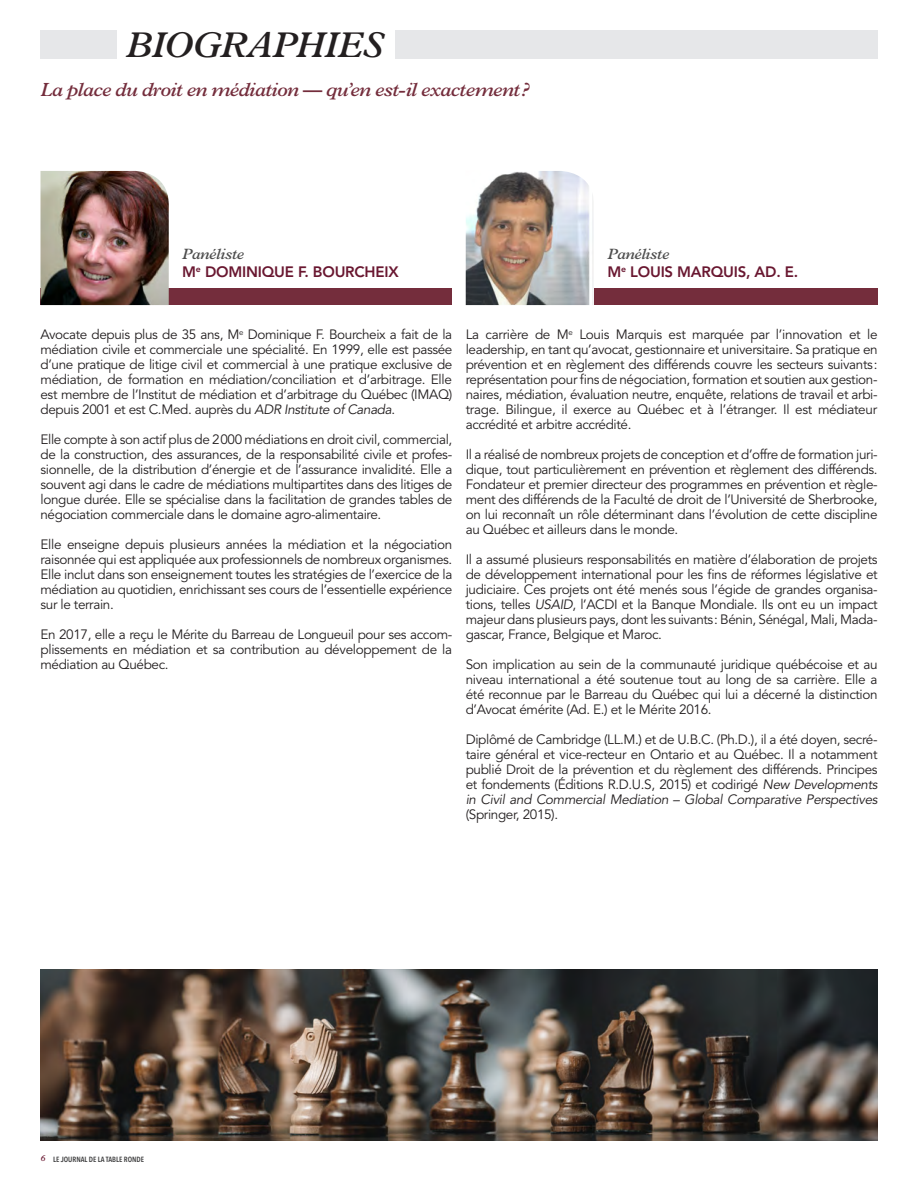
<style>
.page{position:relative;width:918px;height:1188px;background:#fff}
.page>*{position:absolute;margin:0;border:0;box-sizing:border-box;transform-origin:0 0}
.t1{font:italic 600 36px "Plantin Std";letter-spacing:-.025em;color:#231f20}
.t2{font:italic 600 19.2px "Plantin Std";letter-spacing:-.03em;color:#742d3c}
.t3{font:800 15px/18.8px "Avenir LT Std";letter-spacing:-.015em;color:#691730}
.t4{font:italic 600 15px "Plantin Std";letter-spacing:-.025em;color:#4d4d4d}
.t5{font:13.5px/15px "Avenir LT Std";letter-spacing:-.025em;color:#231f20;text-align:justify}
.t6{font:600 condensed 7.5px "Avenir Next LT Pro";color:#3e3e3f}
.s1{font-family:"Plantin Std";font-weight:600;font-style:italic;color:#4d4d4d}
.s2{font-style:italic}
.s3{font-family:"Plantin Std";font-style:italic;font-stretch:normal;font-size:9px;color:#691730}
</style>
<div class="page">
<div style="left:395px;top:30px;width:483px;height:28px;background:#e6e7e9"></div>
<div style="left:40px;top:30px;width:77px;height:28px;background:#e6e7e9"></div>
<div style="left:40px;top:289px;width:412px;height:16px;background:#742d3c"></div>
<img style="left:40px;top:171px;width:129px;height:134px">
<div style="left:466px;top:289px;width:412px;height:16px;background:#742d3c"></div>
<img style="left:466px;top:171px;width:128px;height:134px">
<img style="left:40px;top:969px;width:838px;height:172px">
<h1 class="t1" style="left:126px;top:24px;width:259px">BIOGRAPHIES</h1>
<p class="t2" style="left:40px;top:79px;width:491px">La place du droit en médiation — qu’en est-il exactement?</p>
<p class="t3" style="left:182px;top:244px;width:218px"><span class="s1">Panéliste<br></span>M<sup>e</sup> DOMINIQUE F. BOURCHEIX</p>
<p class="t4" style="left:608px;top:245px;width:63px">Panéliste</p>
<p class="t3" style="left:608px;top:263px;width:192px">M<sup>e</sup> LOUIS MARQUIS, AD. E.</p>
<p class="t5" style="left:40px;top:327px;width:413px">Avocate depuis plus de 35 ans, M<sup>e</sup> Dominique F. Bourcheix a fait de la médiation civile et commerciale une spécialité. En 1999, elle est passée d’une pratique de litige civil et commercial à une pratique exclusive de médiation, de formation en médiation/conciliation et d’arbitrage. Elle est membre de l’Institut de médiation et d’arbitrage du Québec (IMAQ) depuis 2001 et est C.Med. auprès du <span class="s2">ADR Institute of Canada</span>.</p>
<p class="t5" style="left:40px;top:432px;width:413px">Elle compte à son actif plus de 2000 médiations en droit civil, commercial, de la construction, des assurances, de la responsabilité civile et profes&shy;sionnelle, de la distribution d’énergie et de l’assurance invalidité. Elle a souvent agi dans le cadre de médiations multipartites dans des litiges de longue durée. Elle se spécialise dans la facilitation de grandes tables de négociation commerciale dans le domaine agro-alimentaire.</p>
<p class="t5" style="left:40px;top:537px;width:413px">Elle enseigne depuis plusieurs années la médiation et la négociation raisonnée qui est appliquée aux professionnels de nombreux organismes.<br>Elle inclut dans son enseignement toutes les stratégies de l’exercice de la médiation au quotidien, enrichissant ses cours de l’essentielle expérience sur le terrain.</p>
<p class="t5" style="left:40px;top:627px;width:413px">En 2017, elle a reçu le Mérite du Barreau de Longueuil pour ses accom&shy;plissements en médiation et sa contribution au développement de la médiation au Québec.</p>
<p class="t5" style="left:466px;top:327px;width:413px">La carrière de M<sup>e</sup> Louis Marquis est marquée par l’innovation et le leadership, en tant qu’avocat, gestionnaire et universitaire. Sa pratique en prévention et en règlement des différends couvre les secteurs suivants: représentation pour fins de négociation, formation et soutien aux gestion&shy;naires, médiation, évaluation neutre, enquête, relations de travail et arbi&shy;trage. Bilingue, il exerce au Québec et à l’étranger. Il est médiateur accrédité et arbitre accrédité.</p>
<p class="t5" style="left:466px;top:447px;width:413px">Il a réalisé de nombreux projets de conception et d’offre de formation juri&shy;dique, tout particulièrement en prévention et règlement des différends.<br>Fondateur et premier directeur des programmes en prévention et règle&shy;ment des différends de la Faculté de droit de l’Université de Sherbrooke, on lui reconnaît un rôle déterminant dans l’évolution de cette discipline au Québec et ailleurs dans le monde.</p>
<p class="t5" style="left:466px;top:552px;width:413px">Il a assumé plusieurs responsabilités en matière d’élaboration de projets de développement international pour les fins de réformes législative et judiciaire. Ces projets ont été menés sous l’égide de grandes organisa&shy;tions, telles <span class="s2">USAID</span>, l’ACDI et la Banque Mondiale. Ils ont eu un impact majeur dans plusieurs pays, dont les suivants: Bénin, Sénégal, Mali, Mada&shy;gascar, France, Belgique et Maroc.</p>
<p class="t5" style="left:466px;top:657px;width:413px">Son implication au sein de la communauté juridique québécoise et au niveau international a été soutenue tout au long de sa carrière. Elle a été reconnue par le Barreau du Québec qui lui a décerné la distinction d’Avocat émérite (Ad. E.) et le Mérite 2016.</p>
<p class="t5" style="left:466px;top:732px;width:413px">Diplômé de Cambridge (LL.M.) et de U.B.C. (Ph.D.), il a été doyen, secré&shy;taire général et vice-recteur en Ontario et au Québec. Il a notamment publié Droit de la prévention et du règlement des différends. Principes et fondements (Éditions R.D.U.S, 2015) et codirigé <span class="s2">New Developments in Civil and Commercial Mediation – Global Comparative Perspectives</span></p>
<p class="t5" style="left:466px;top:807px;width:94px">(Springer, 2015).</p>
<p class="t6" style="left:40px;top:1154px;width:105px"><span class="s3">6</span> LE JOURNAL DE LA TABLE RONDE</p>
</div>
